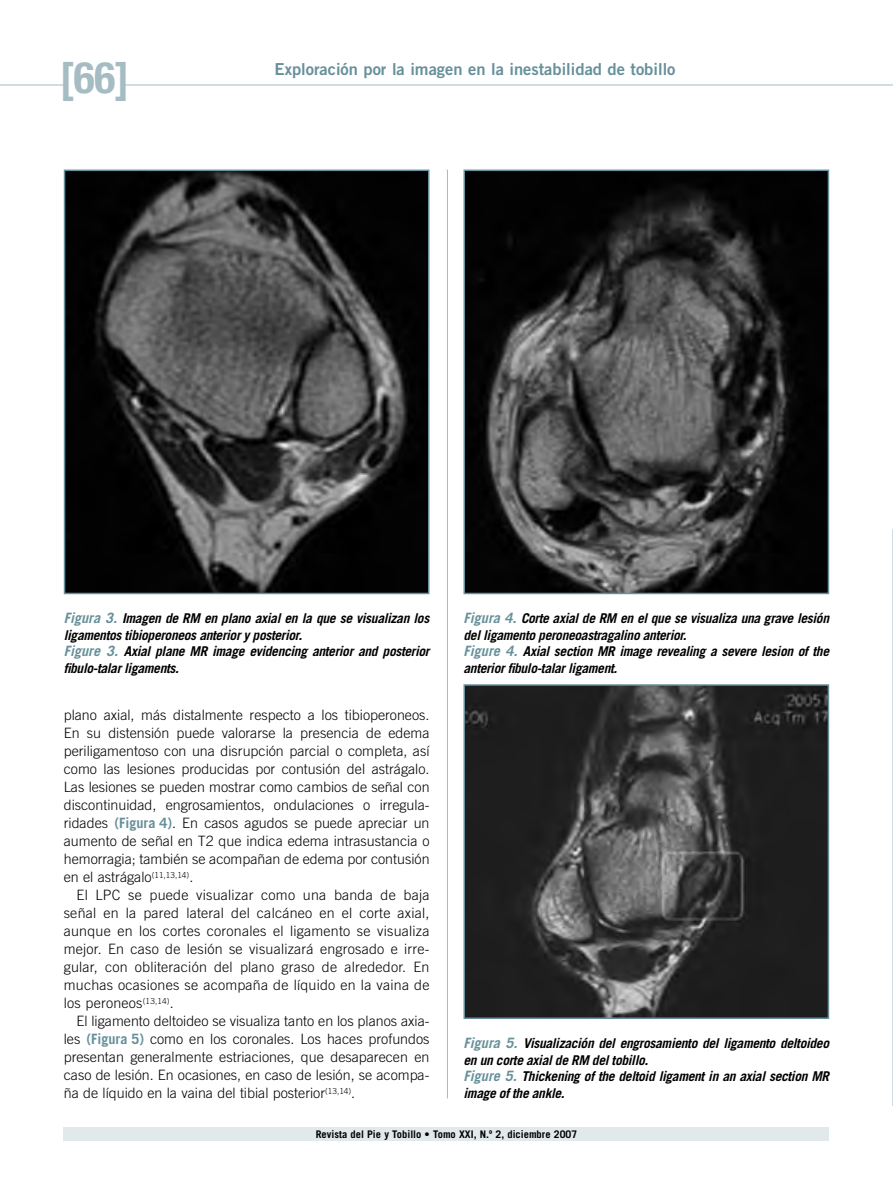
<style>
.page{position:relative;width:893px;height:1191px;background:#fff}
.page>*{position:absolute;margin:0;border:0;box-sizing:border-box;transform-origin:0 0}
.t1{font:700 condensed 43.5px "Helvetica Neue";color:#a4bcc2}
.t2{font:16.5px "Trade Gothic Bold Two";color:#67909a}
._05_02_Texto_general{font:300 14.25px/18px "Trade Gothic";color:#000;text-align:justify}
._08_01-Pie_de_figura{font:italic 700 13.5px/16.5px "Trade Gothic";letter-spacing:-.025em;color:#000}
.t3{font:700 10.5px "Trade Gothic";color:#000}
.s1{font-size:14.25px;color:#67909a}
.s2{font-weight:700;color:#67909a}
</style>
<div class="page">
<hr style="left:0;top:85px;width:64px;height:1px;background:#a4bcc2">
<hr style="left:122px;top:85px;width:771px;height:1px;background:#a4bcc2">
<div style="left:64px;top:1127px;width:765px;height:13px;background:#e1e9eb"></div>
<hr style="left:892px;top:529px;width:1px;height:577px;background:#a4bcc2">
<hr style="left:447px;top:170px;width:1px;height:928px;background:#a4bcc2">
<img style="left:466px;top:173px;width:360px;height:418px">
<div style="left:463px;top:170px;width:366px;height:424px;border:2px solid #67909a"></div>
<img style="left:466px;top:687px;width:360px;height:329px">
<div style="left:463px;top:684px;width:366px;height:335px;border:2px solid #67909a"></div>
<img style="left:67px;top:173px;width:359px;height:418px">
<div style="left:64px;top:170px;width:365px;height:424px;border:2px solid #67909a"></div>
<h1 class="t1" style="left:60px;top:51px;width:71px">[66]</h1>
<p class="t2" style="left:275px;top:59px;width:402px">Exploración por la imagen en la inestabilidad de tobillo</p>
<p class="_08_01-Pie_de_figura" style="left:64px;top:610px;width:367px"><span class="s1">Figura 3.</span> Imagen de RM en plano axial en la que se visualizan los ligamentos tibioperoneos anterior y posterior.</p>
<p class="_08_01-Pie_de_figura" style="left:64px;top:643px;width:367px"><span class="s1">Figure 3.</span> Axial plane MR image evidencing anterior and posterior fibulo-talar ligaments.</p>
<p class="_05_02_Texto_general" style="left:64px;top:706px;width:367px">plano axial, más distalmente respecto a los tibioperoneos.<br>En su distensión puede valorarse la presencia de edema periligamentoso con una disrupción parcial o completa, así como las lesiones producidas por contusión del astrágalo.<br>Las lesiones se pueden mostrar como cambios de señal con discontinuidad, engrosamientos, ondulaciones o irregula&shy;ridades <span class="s2">(Figura 4)</span>. En casos agudos se puede apreciar un aumento de señal en T2 que indica edema intrasustancia o hemorragia; también se acompañan de edema por contusión en el astrágalo<sup>(11,13,14)</sup>.</p>
<p class="_05_02_Texto_general" style="left:64px;top:886px;width:367px;text-indent:13px">El LPC se puede visualizar como una banda de baja señal en la pared lateral del calcáneo en el corte axial, aunque en los cortes coronales el ligamento se visualiza mejor. En caso de lesión se visualizará engrosado e irre&shy;gular, con obliteración del plano graso de alrededor. En muchas ocasiones se acompaña de líquido en la vaina de los peroneos<sup>(13,14)</sup>.</p>
<p class="_05_02_Texto_general" style="left:64px;top:1012px;width:367px;text-indent:13px">El ligamento deltoideo se visualiza tanto en los planos axia&shy;les <span class="s2">(Figura 5)</span> como en los coronales. Los haces profundos presentan generalmente estriaciones, que desaparecen en caso de lesión. En ocasiones, en caso de lesión, se acompa&shy;ña de líquido en la vaina del tibial posterior<sup>(13,14)</sup>.</p>
<p class="_08_01-Pie_de_figura" style="left:463px;top:610px;width:367px"><span class="s1">Figura 4.</span> Corte axial de RM en el que se visualiza una grave lesión del ligamento peroneoastragalino anterior.</p>
<p class="_08_01-Pie_de_figura" style="left:463px;top:643px;width:367px"><span class="s1">Figure 4.</span> Axial section MR image revealing a severe lesion of the anterior fibulo-talar ligament.</p>
<p class="_08_01-Pie_de_figura" style="left:463px;top:1034px;width:367px"><span class="s1">Figura 5.</span> Visualización del engrosamiento del ligamento deltoideo en un corte axial de RM del tobillo.</p>
<p class="_08_01-Pie_de_figura" style="left:463px;top:1067px;width:367px"><span class="s1">Figure 5.</span> Thickening of the deltoid ligament in an axial section MR image of the ankle.</p>
<p class="t3" style="left:316px;top:1127px;width:263px">Revista del Pie y Tobillo • Tomo XXI, N.º 2, diciembre 2007</p>
</div>
